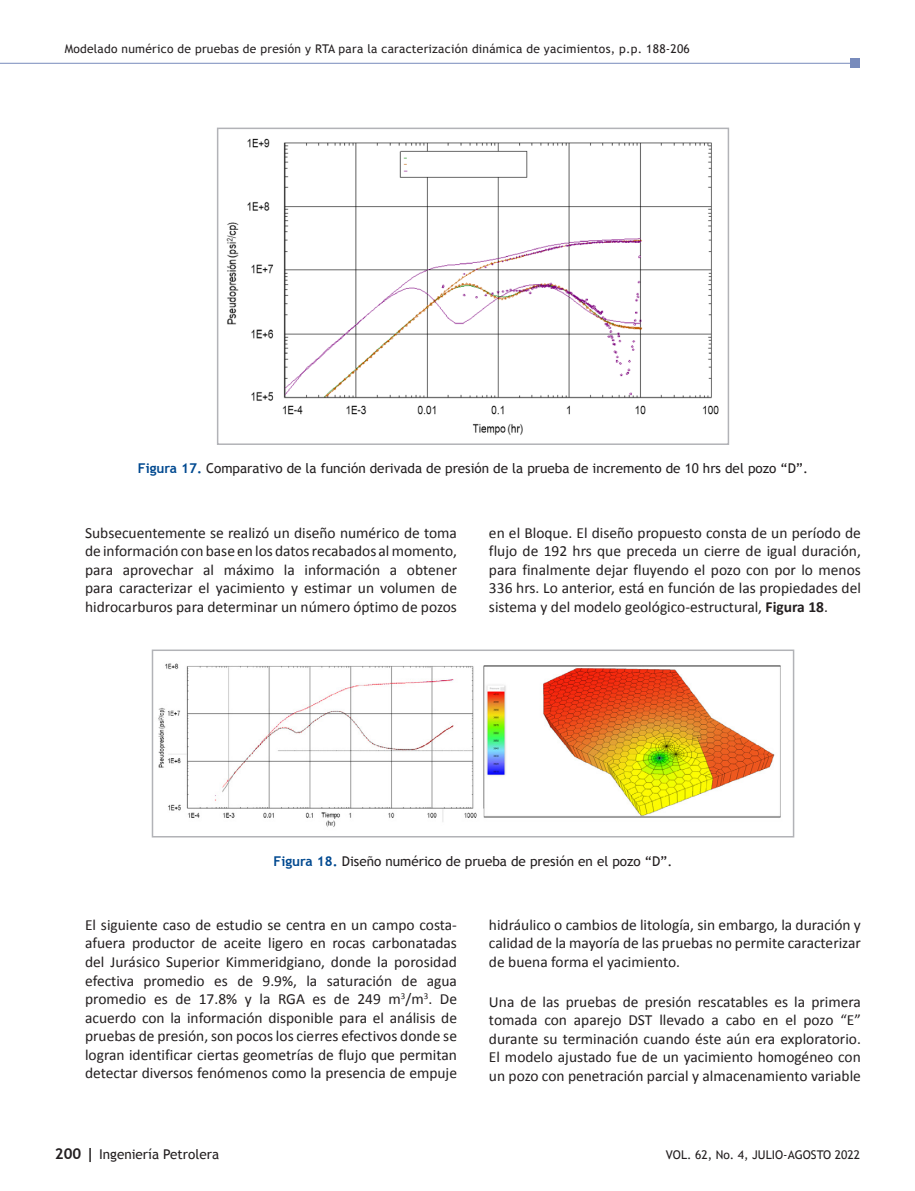
<style>
.page{position:relative;width:915px;height:1191px;background:#fff}
.page>*{position:absolute;margin:0;border:0;box-sizing:border-box;transform-origin:0 0}
.cpoTxt{font:15.45px/18.6px "Calibri";color:#231f20;text-align:justify}
.pieDeImagen{font:13.5px "Trebuchet MS";color:#231f20}
.t1{font:12px "Trebuchet MS";letter-spacing:.02em;color:#231f20}
.t2{font:12px "Trebuchet MS";color:#231f20}
.s1{font-weight:700;color:#014990}
.s2{font-weight:700}
.s3{font-weight:700;font-size:15px}
</style>
<div class="page">
<hr style="left:0;top:63px;width:854px;height:1px;background:#788bbc">
<div style="left:850px;top:59px;width:9px;height:9px;background:#788bbc"></div>
<img style="left:226px;top:138px;width:493px;height:297px">
<div style="left:217px;top:128px;width:512px;height:317px;border:2px solid #b2b3b7"></div>
<img style="left:158px;top:663px;width:623px;height:164px">
<div style="left:152px;top:649px;width:642px;height:188px;border:2px solid #b2b3b7"></div>
<p class="t1" style="left:65px;top:42px;width:626px">Modelado numérico de pruebas de presión y RTA para la caracterización dinámica de yacimientos, p.p. 188-206</p>
<p class="pieDeImagen" style="left:138px;top:460px;width:671px"><span class="s1">Figura 17.</span> Comparativo de la función derivada de presión de la prueba de incremento de 10 hrs del pozo “D”.</p>
<p class="cpoTxt" style="left:85px;top:522px;width:373px">Subsecuentemente se realizó un diseño numérico de toma de información con base en los datos recabados al momento, para aprovechar al máximo la información a obtener para caracterizar el yacimiento y estimar un volumen de hidrocarburos para determinar un número óptimo de pozos</p>
<p class="cpoTxt" style="left:489px;top:522px;width:373px">en el Bloque. El diseño propuesto consta de un período de flujo de 192 hrs que preceda un cierre de igual duración, para finalmente dejar fluyendo el pozo con por lo menos 336 hrs. Lo anterior, está en función de las propiedades del sistema y del modelo geológico-estructural, <span class="s2">Figura 18</span>.</p>
<p class="pieDeImagen" style="left:273px;top:853px;width:400px"><span class="s1">Figura 18.</span> Diseño numérico de prueba de presión en el pozo “D”.</p>
<p class="cpoTxt" style="left:85px;top:914px;width:373px">El siguiente caso de estudio se centra en un campo costa&shy;afuera productor de aceite ligero en rocas carbonatadas del Jurásico Superior Kimmeridgiano, donde la porosidad efectiva promedio es de 9.9%, la saturación de agua promedio es de 17.8% y la RGA es de 249 m<sup>3</sup>/m<sup>3</sup>. De acuerdo con la información disponible para el análisis de pruebas de presión, son pocos los cierres efectivos donde se logran identificar ciertas geometrías de flujo que permitan detectar diversos fenómenos como la presencia de empuje</p>
<p class="cpoTxt" style="left:489px;top:914px;width:373px">hidráulico o cambios de litología, sin embargo, la duración y calidad de la mayoría de las pruebas no permite caracterizar de buena forma el yacimiento.</p>
<p class="cpoTxt" style="left:489px;top:991px;width:373px">Una de las pruebas de presión rescatables es la primera tomada con aparejo DST llevado a cabo en el pozo “E” durante su terminación cuando éste aún era exploratorio.<br>El modelo ajustado fue de un yacimiento homogéneo con un pozo con penetración parcial y almacenamiento variable</p>
<p class="pieDeImagen" style="left:55px;top:1146px;width:166px"><span class="s3">200 |</span> Ingeniería Petrolera</p>
<p class="t2" style="left:665px;top:1147px;width:195px">VOL. 62, No. 4, JULIO-AGOSTO 2022</p>
</div>
